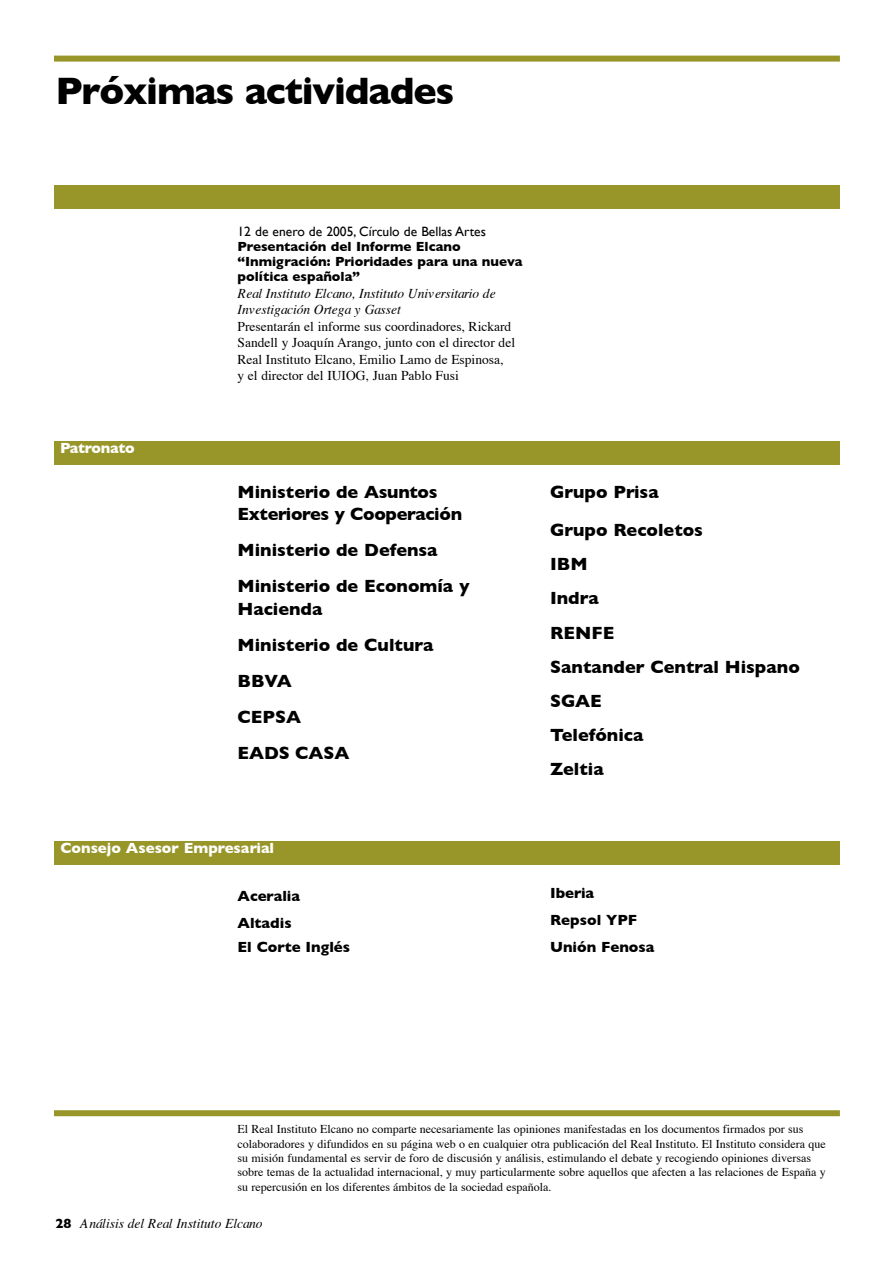
<style>
.page{position:relative;width:893px;height:1263px;background:#fff}
.page>*{position:absolute;margin:0;border:0;box-sizing:border-box;transform-origin:0 0}
.t1{font:700 39px "Gill Sans";letter-spacing:-.03em;color:#000}
.t2{font:700 18px/34.2px "Gill Sans";color:#000}
.t3{font:700 18px/22.5px "Gill Sans";letter-spacing:-.02em;color:#000}
.t4{font:700 15px/27px "Gill Sans";color:#000}
.t5{font:700 15px "Gill Sans";color:#fff}
.t6{font:700 15px "Gill Sans";letter-spacing:-.02em;color:#fff}
.t7{font:13.5px/16.5px "Times";color:#000}
.t8{font:italic 13.5px/16.5px "Times";color:#000}
.t9{font:700 13.5px/15px "Gill Sans";color:#000}
.t10{font:13.5px "Gill Sans";color:#000}
.t11{font:12px/14.4px "Times";color:#000}
.s1{font-family:"Gill Sans";font-weight:700;font-style:normal}
</style>
<div class="page">
<div style="left:54px;top:185px;width:786px;height:24px;background:#989629"></div>
<div style="left:54px;top:56px;width:786px;height:6px;background:#989629"></div>
<div style="left:54px;top:441px;width:785px;height:24px;background:#989629"></div>
<div style="left:54px;top:841px;width:786px;height:24px;background:#989629"></div>
<div style="left:54px;top:1110px;width:786px;height:6px;background:#989629"></div>
<h1 class="t1" style="left:55px;top:68px;width:400px">Próximas actividades</h1>
<p class="t6" style="left:60px;top:439px;width:76px">Patronato</p>
<p class="t10" style="left:237px;top:224px;width:250px">12 de enero de 2005, Círculo de Bellas Artes</p>
<p class="t9" style="left:237px;top:239px;width:287px">Presentación del Informe Elcano “Inmigración: Prioridades para una nueva política española”</p>
<p class="t8" style="left:237px;top:286px;width:260px">Real Instituto Elcano, Instituto Universitario de<br>Investigación Ortega y Gasset</p>
<p class="t7" style="left:237px;top:319px;width:279px">Presentarán el informe sus coordinadores, Rickard Sandell y Joaquín Arango, junto con el director del Real Instituto Elcano, Emilio Lamo de Espinosa,<br>y el director del IUIOG, Juan Pablo Fusi</p>
<h2 class="t3" style="left:237px;top:481px;width:226px">Ministerio de Asuntos<br>Exteriores y Cooperación</h2>
<h2 class="t2" style="left:237px;top:532px;width:233px;line-height:36px">Ministerio de Defensa<br>Ministerio de Economía y</h2>
<h2 class="t2" style="left:237px;top:591px;width:197px;line-height:36px">Hacienda<br>Ministerio de Cultura<br>BBVA<br>CEPSA<br>EADS CASA</h2>
<p class="t5" style="left:60px;top:839px;width:215px">Consejo Asesor Empresarial</p>
<p class="t4" style="left:237px;top:883px;width:64px">Aceralia<br>Altadis</p>
<p class="t4" style="left:237px;top:934px;width:114px">El Corte Inglés</p>
<h2 class="t2" style="left:550px;top:473px;width:154px;line-height:38.2px">Grupo Prisa<br>Grupo Recoletos</h2>
<h2 class="t2" style="left:550px;top:547px;width:251px">IBM<br>Indra<br>RENFE<br>Santander Central Hispano<br>SGAE<br>Telefónica<br>Zeltia</h2>
<p class="t4" style="left:550px;top:879px;width:106px">Iberia<br>Repsol YPF<br>Unión Fenosa</p>
<p class="t11" style="left:237px;top:1123px;width:590px">El Real Instituto Elcano no comparte necesariamente las opiniones manifestadas en los documentos firmados por sus colaboradores y difundidos en su página web o en cualquier otra publicación del Real Instituto. El Instituto considera que su misión fundamental es servir de foro de discusión y análisis, estimulando el debate y recogiendo opiniones diversas sobre temas de la actualidad internacional, y muy particularmente sobre aquellos que afecten a las relaciones de España y su repercusión en los diferentes ámbitos de la sociedad española.</p>
<p class="t8" style="left:55px;top:1216px;width:209px"><span class="s1">28</span> Análisis del Real Instituto Elcano</p>
</div>
